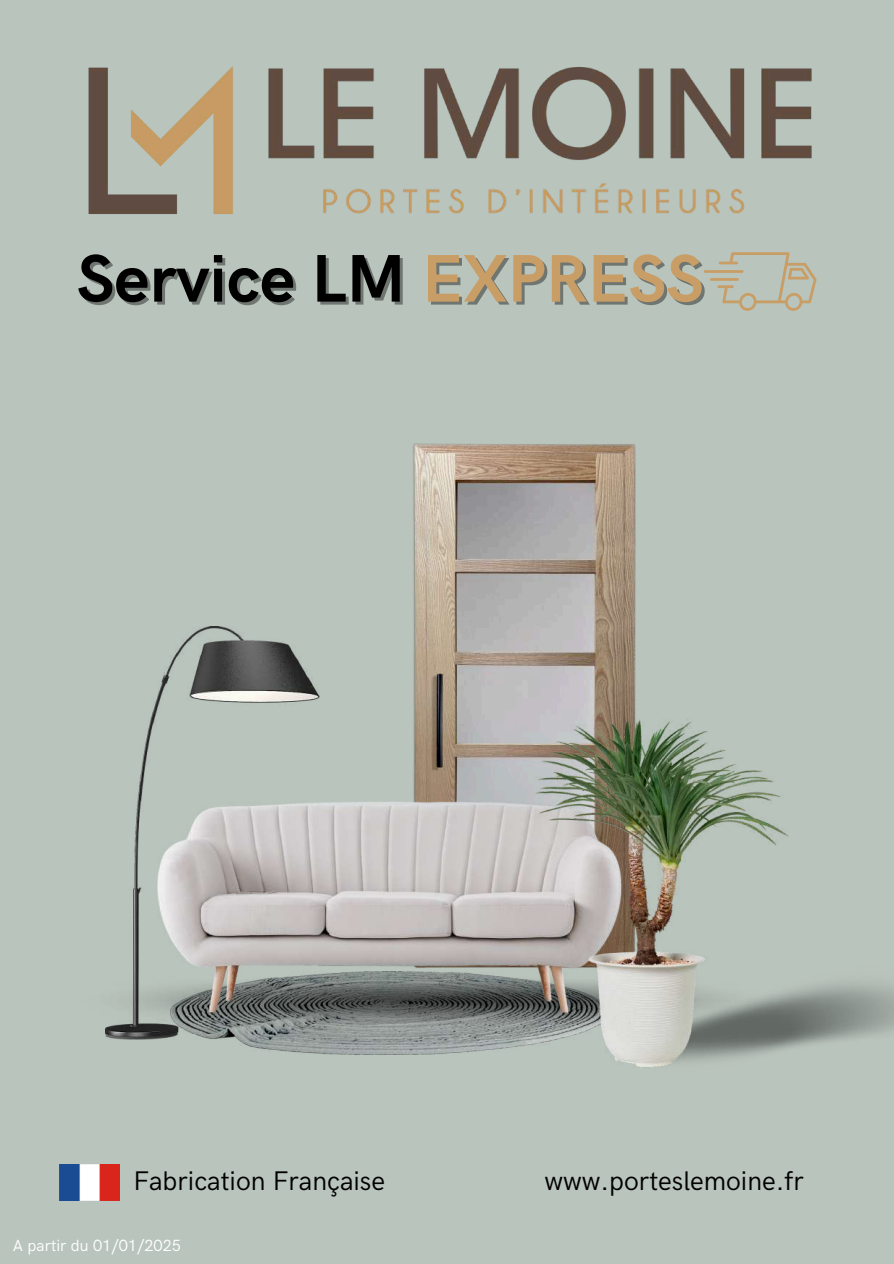
<style>
.page{position:relative;width:894px;height:1264px;background:#fff}
.page>*{position:absolute;margin:0;border:0;box-sizing:border-box;transform-origin:0 0}
.t1{font:700 67.5px "HK Grotesk";color:#000}
.t2{font:27px "HK Grotesk";color:#000}
.t3{font:16.2px "HK Grotesk";color:#fff}
.s1{color:#c99e66}
</style>
<div class="page">
<div style="left:0;top:0;width:893px;height:1263px;background:#b9c4bc"></div>
<img style="left:59px;top:1164px;width:61px;height:36px">
<img style="left:268px;top:67px;width:544px;height:147px">
<img style="left:88px;top:66px;width:145px;height:148px">
<svg style="left:704px;top:252px;width:112px;height:59px"></svg>
<img style="left:237px;top:1026px;width:298px;height:28px">
<img style="left:319px;top:1012px;width:216px;height:14px">
<img style="left:413px;top:444px;width:222px;height:357px">
<img style="left:319px;top:801px;width:216px;height:211px">
<img style="left:105px;top:626px;width:214px;height:413px">
<img style="left:535px;top:718px;width:252px;height:349px">
<h1 class="t1" style="left:77px;top:241px;width:628px">Service LM <span class="s1">EXPRESS</span></h1>
<p class="t2" style="left:133px;top:1165px;width:253px">Fabrication Française</p>
<p class="t2" style="left:544px;top:1165px;width:261px">www.porteslemoine.fr</p>
<p class="t3" style="left:13px;top:1236px;width:170px">A partir du 01/01/2025</p>
</div>
